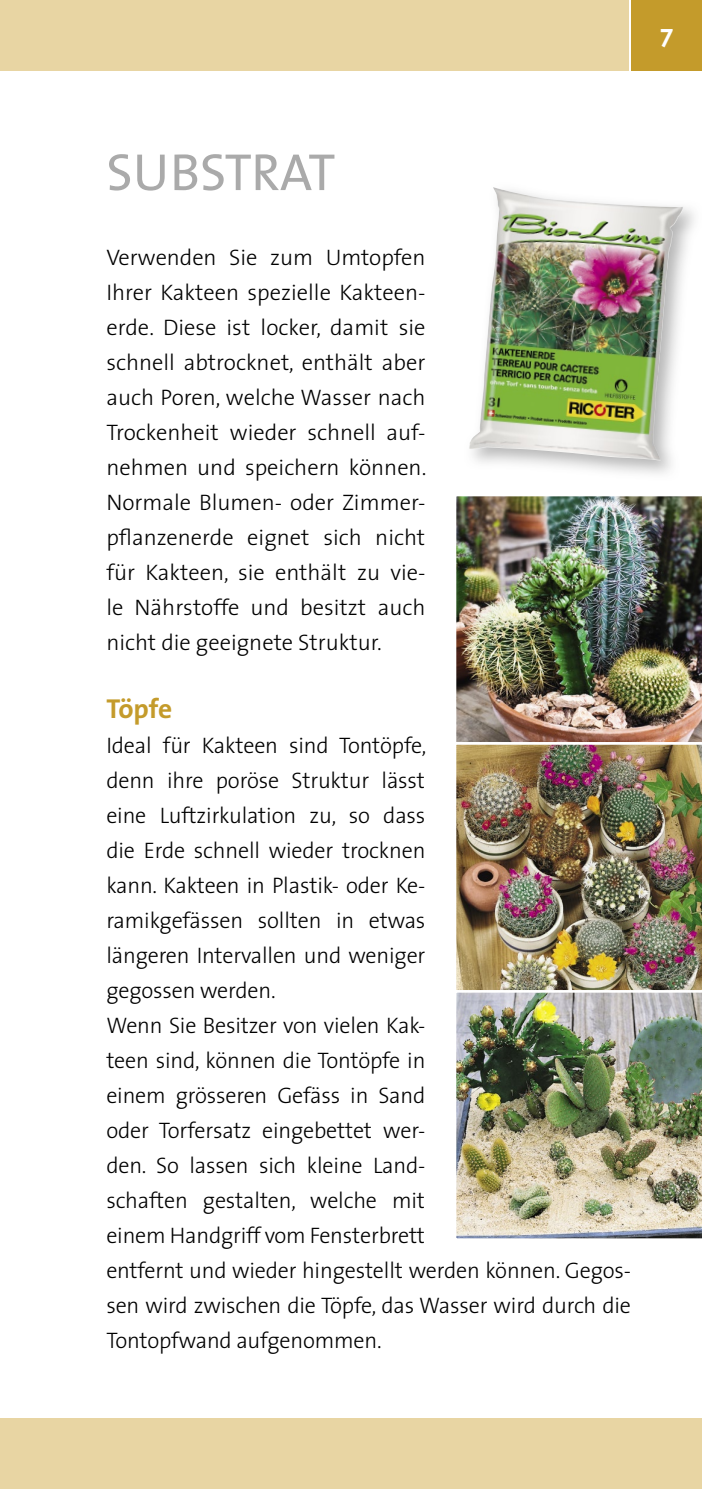
<style>
.page{position:relative;width:702px;height:1489px;background:#fff}
.page>*{position:absolute;margin:0;border:0;box-sizing:border-box;transform-origin:0 0}
.t1{font:52.5px "The Sans";letter-spacing:-.005em;color:#aaa}
.t2{font:700 27.5px "The Sans";letter-spacing:-.01em;color:#c49b2b}
.t3{font:700 25px "Century Gothic";color:#fff}
.t4{font:300 22.5px/35px "The Sans";letter-spacing:-.01em;color:#000;text-align:justify}
</style>
<div class="page">
<div style="left:631px;top:0;width:71px;height:71px;background:#c49b2b"></div>
<div style="left:0;top:0;width:628px;height:71px;background:#e8d5a3"></div>
<div style="left:0;top:1417px;width:702px;height:71px;background:#e8d5a3"></div>
<img style="left:456px;top:745px;width:246px;height:243px">
<img style="left:456px;top:496px;width:246px;height:249px">
<img style="left:456px;top:988px;width:246px;height:251px">
<img style="left:469px;top:187px;width:214px;height:273px">
<p class="t3" style="left:659px;top:22px;width:15px">7</p>
<h1 class="t1" style="left:106px;top:129px;width:230px">SUBSTRAT</h1>
<p class="t4" style="left:106px;top:239px;width:321px">Verwenden Sie zum Umtopfen Ihrer Kakteen spezielle Kakteen&shy;erde. Diese ist locker, damit sie schnell abtrocknet, enthält aber auch Poren, welche Wasser nach Trockenheit wieder schnell auf&shy;nehmen und speichern können.<br>Normale Blumen- oder Zimmer&shy;pflanzenerde eignet sich nicht für Kakteen, sie enthält zu vie&shy;le Nährstoffe und besitzt auch nicht die geeignete Struktur.</p>
<p class="t2" style="left:106px;top:685px;width:67px">Töpfe</p>
<p class="t4" style="left:106px;top:727px;width:526px;text-align:left">Ideal für Kakteen sind Tontöpfe,<br>denn ihre poröse Struktur lässt<br>eine Luftzirkulation zu, so dass<br>die Erde schnell wieder trocknen<br>kann. Kakteen in Plastik- oder Ke-<br>ramikgefässen sollten in etwas<br>längeren Intervallen und weniger<br>gegossen werden.<br>Wenn Sie Besitzer von vielen Kak-<br>teen sind, können die Tontöpfe in<br>einem grösseren Gefäss in Sand<br>oder Torfersatz eingebettet wer-<br>den. So lassen sich kleine Land-<br>schaften gestalten, welche mit<br>einem Handgriff vom Fensterbrett<br>entfernt und wieder hingestellt werden können. Gegos&shy;sen wird zwischen die Töpfe, das Wasser wird durch die Tontopfwand aufgenommen.</p>
</div>
